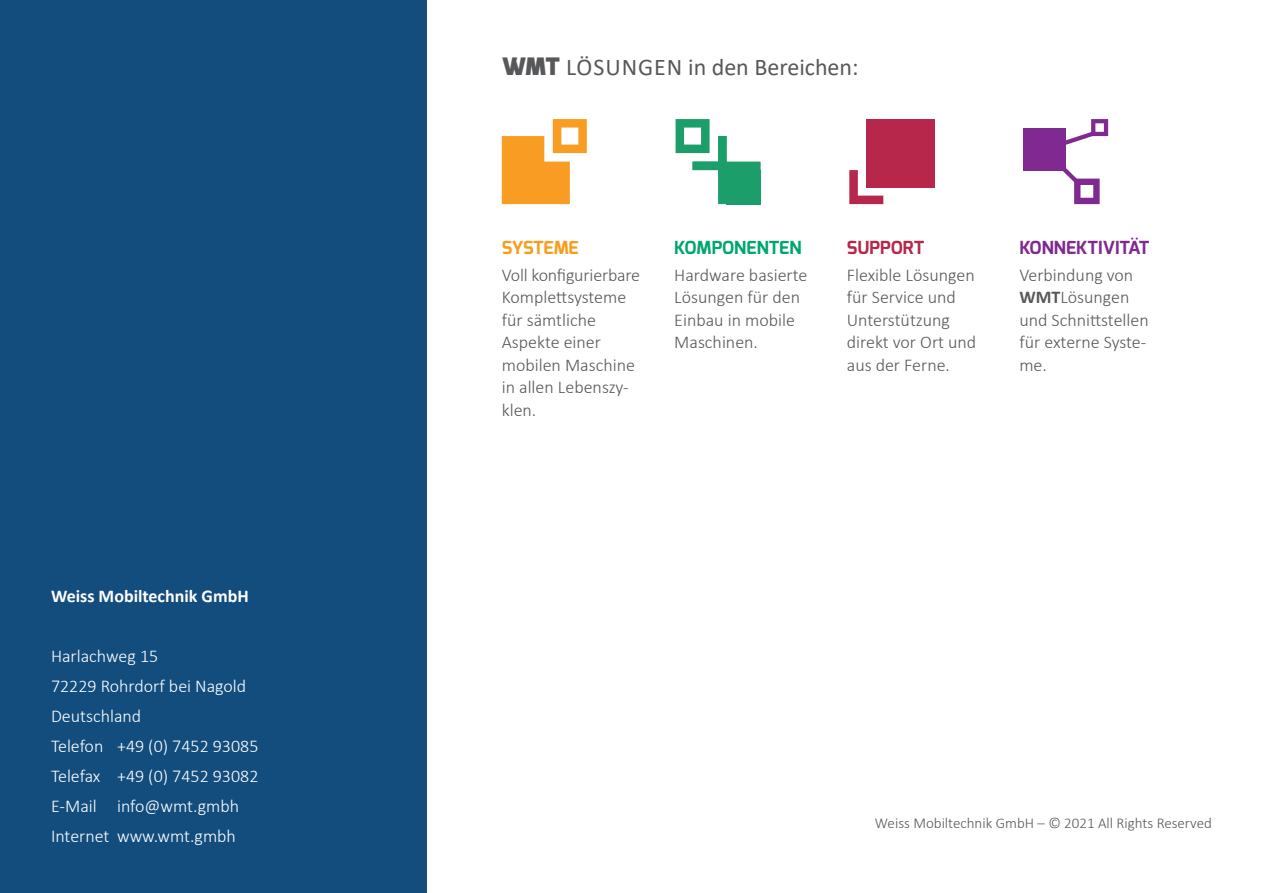
<style>
.page{position:relative;width:1263px;height:893px;background:#fff}
.page>*{position:absolute;margin:0;border:0;box-sizing:border-box;transform-origin:0 0}
.t1{font:24px "Calibri";color:#57585a}
.t2{font:300 18px/22.5px "Calibri";color:#57585a}
.t3{font:300 18px/30px "Calibri";color:#fff}
.t4{font:700 18px "Calibri";color:#fff}
.t5{font:700 18px "Exo";color:#802990}
.t6{font:700 18px "Exo";color:#00a66e}
.t7{font:700 18px "Exo";letter-spacing:-.025em;color:#f89c1c}
.t8{font:700 18px "Exo";color:#b6274b}
.t9{font:300 15px "Calibri";color:#57585a}
.s1{font-family:"Exo";font-weight:900}
.s2{font-weight:700}
</style>
<div class="page">
<div style="left:0;top:0;width:426px;height:893px;background:#134d7e"></div>
<svg style="left:675px;top:119px;width:86px;height:85px"></svg>
<div style="left:727px;top:170px;width:34px;height:34px;background:#1b9e6a"></div>
<div style="left:1023px;top:128px;width:42px;height:43px;background:#802990"></div>
<svg style="left:1063px;top:119px;width:45px;height:85px"></svg>
<div style="left:866px;top:119px;width:68px;height:68px;background:#b6274b"></div>
<svg style="left:849px;top:170px;width:34px;height:34px"></svg>
<svg style="left:502px;top:119px;width:85px;height:85px"></svg>
<p class="t4" style="left:51px;top:583px;width:199px">Weiss Mobiltechnik GmbH</p>
<p class="t3" style="left:51px;top:641px;width:109px">Harlachweg 15</p>
<p class="t3" style="left:51px;top:671px;width:197px">72229 Rohrdorf bei Nagold</p>
<p class="t3" style="left:51px;top:701px;width:209px">Deutschland<br>Telefon +49 (0) 7452 93085</p>
<p class="t3" style="left:51px;top:761px;width:209px">Telefax +49 (0) 7452 93082</p>
<p class="t3" style="left:51px;top:791px;width:190px">E-Mail info@wmt.gmbh</p>
<p class="t3" style="left:51px;top:821px;width:186px">Internet www.wmt.gmbh</p>
<p class="t1" style="left:502px;top:50px;width:358px"><span class="s1">WMT</span> LÖSUNGEN in den Bereichen:</p>
<p class="t7" style="left:502px;top:236px;width:79px">SYSTEME</p>
<p class="t2" style="left:502px;top:263px;width:140px">Voll konfigurierbare<br>Komplettsysteme für sämtliche<br>Aspekte einer mobilen Maschine in allen Lebenszy&shy;klen.</p>
<p class="t6" style="left:674px;top:236px;width:129px">KOMPONENTEN</p>
<p class="t2" style="left:674px;top:263px;width:135px">Hardware basierte<br>Lösungen für den<br>Einbau in mobile<br>Maschinen.</p>
<p class="t8" style="left:847px;top:236px;width:79px">SUPPORT</p>
<p class="t2" style="left:847px;top:263px;width:131px">Flexible Lösungen für Service und<br>Unterstützung direkt vor Ort und aus der Ferne.</p>
<p class="t5" style="left:1019px;top:236px;width:132px">KONNEKTIVITÄT</p>
<p class="t2" style="left:1019px;top:263px;width:131px">Verbindung von<br><span class="s2">WMT</span>Lösungen und Schnittstellen für externe Syste&shy;me.</p>
<p class="t9" style="left:875px;top:814px;width:338px">Weiss Mobiltechnik GmbH – © 2021 All Rights Reserved</p>
</div>
